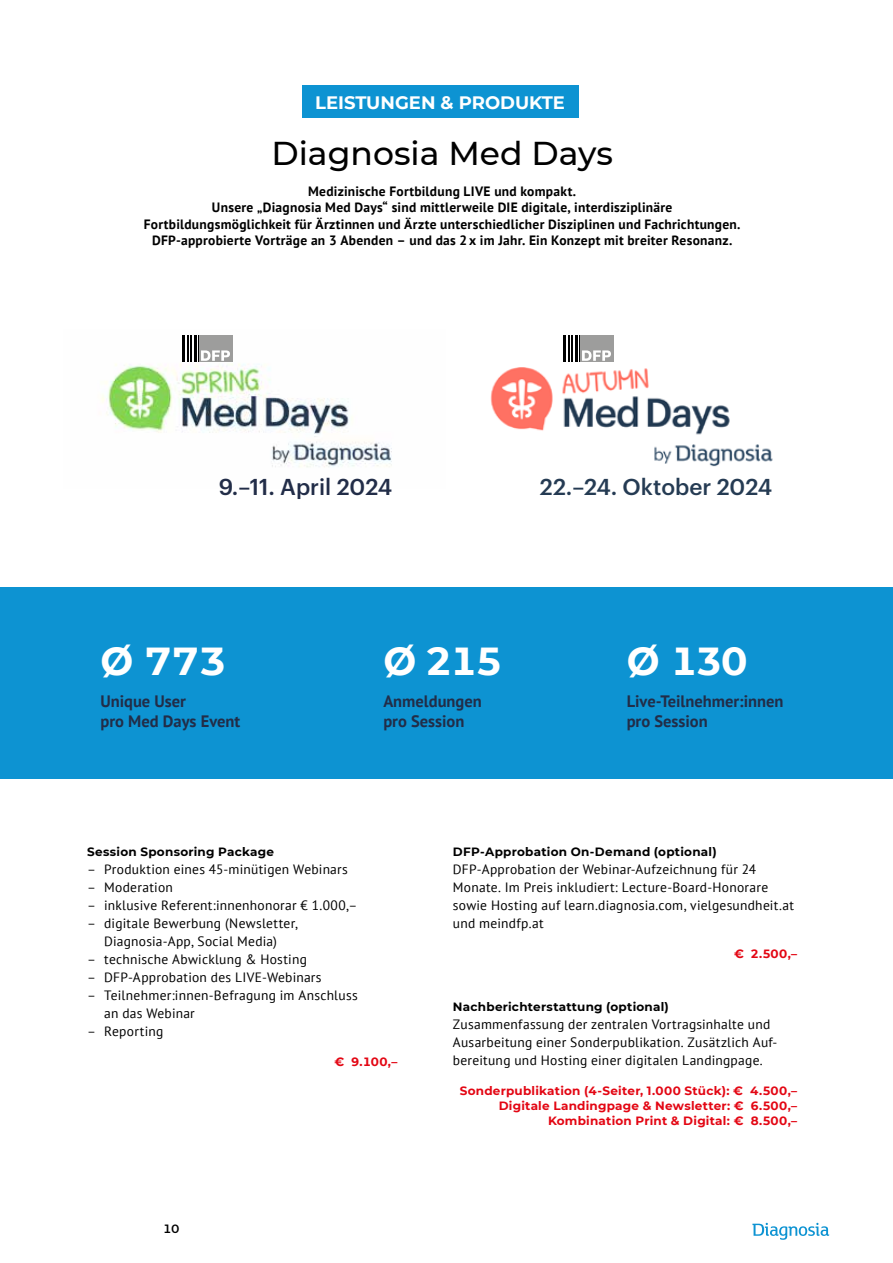
<style>
.page{position:relative;width:893px;height:1263px;background:#fff}
.page>*{position:absolute;margin:0;border:0;box-sizing:border-box;transform-origin:0 0}
.t1{font:700 39px "Montserrat";color:#fff}
.t2{font:500 33px "Montserrat";color:#000}
.t3{font:500 22.5px "Graphik";color:#253b53}
.t4{font:500 22.5px "Graphik";color:#222d48}
.t5{font:700 18px "Montserrat";color:#fff}
.t6{font:700 16.5px/19.8px "PT Sans";color:#222d48}
.t7{font:13.5px/18px "PT Sans";letter-spacing:.02em;color:#000}
.t8{font:700 13.5px/16.5px "PT Sans";letter-spacing:.02em;color:#000;text-align:center}
.t9{font:700 12px/15px "Montserrat";letter-spacing:.02em;color:#e30613;text-align:right}
.t10{font:700 12px "Montserrat";letter-spacing:.02em;color:#000}
.t11{font:600 12px "Montserrat";color:#000}
</style>
<div class="page">
<div style="left:302px;top:85px;width:276px;height:32px;background:#0d93d2"></div>
<img style="left:101px;top:335px;width:672px;height:132px">
<div style="left:0;top:587px;width:893px;height:191px;background:#0d93d2"></div>
<div style="left:198px;top:335px;width:34px;height:27px;background:#9d9d9c"></div>
<hr style="left:183px;top:335px;width:2px;height:27px;background:#000">
<hr style="left:187px;top:335px;width:2px;height:27px;background:#000">
<svg style="left:191px;top:335px;width:39px;height:27px"></svg>
<div style="left:579px;top:335px;width:34px;height:27px;background:#9d9d9c"></div>
<hr style="left:564px;top:335px;width:2px;height:27px;background:#000">
<hr style="left:568px;top:335px;width:2px;height:27px;background:#000">
<svg style="left:572px;top:335px;width:39px;height:27px"></svg>
<svg style="left:752px;top:1223px;width:77px;height:17px"></svg>
<h3 class="t5" style="left:315px;top:89px;width:251px">LEISTUNGEN &amp; PRODUKTE</h3>
<h2 class="t2" style="left:271px;top:130px;width:343px">Diagnosia Med Days</h2>
<p class="t8" style="left:144px;top:182px;width:598px">Medizinische Fortbildung LIVE und kompakt.<br>Unsere „Diagnosia Med Days“ sind mittlerweile DIE digitale, interdisziplinäre Fortbildungsmöglichkeit für Ärztinnen und Ärzte unterschiedlicher Disziplinen und Fachrichtungen.<br>DFP-approbierte Vorträge an 3 Abenden – und das 2 x im Jahr. Ein Konzept mit breiter Resonanz.</p>
<h3 class="t4" style="left:219px;top:470px;width:175px">9.–11. April 2024</h3>
<h3 class="t3" style="left:540px;top:470px;width:234px">22.–24. Oktober 2024</h3>
<h1 class="t1" style="left:100px;top:633px;width:127px">Ø 773</h1>
<p class="t6" style="left:100px;top:691px;width:141px">Unique User<br>pro Med Days Event</p>
<h1 class="t1" style="left:383px;top:633px;width:119px">Ø 215</h1>
<p class="t6" style="left:383px;top:691px;width:100px">Anmeldungen pro Session</p>
<h1 class="t1" style="left:627px;top:633px;width:122px">Ø 130</h1>
<p class="t6" style="left:627px;top:691px;width:158px">Live-Teilnehmer:innen pro Session</p>
<p class="t10" style="left:87px;top:843px;width:188px">Session Sponsoring Package</p>
<p class="t7" style="left:87px;top:860px;width:262px">– Produktion eines 45-minütigen Webinars</p>
<p class="t7" style="left:87px;top:878px;width:87px">– Moderation</p>
<p class="t7" style="left:87px;top:896px;width:272px">– inklusive Referent:innenhonorar € 1.000,–</p>
<p class="t7" style="left:87px;top:914px;width:212px;text-align:center">– digitale Bewerbung (Newsletter,<br>Diagnosia-App, Social Media)</p>
<p class="t7" style="left:87px;top:950px;width:221px">– technische Abwicklung &amp; Hosting</p>
<p class="t7" style="left:87px;top:968px;width:236px">– DFP-Approbation des LIVE-Webinars</p>
<p class="t7" style="left:104px;top:986px;width:255px;text-indent:-17px">– Teilnehmer:innen-Befragung im Anschluss an das Webinar</p>
<p class="t7" style="left:87px;top:1022px;width:78px">– Reporting</p>
<p class="t9" style="left:335px;top:1054px;width:64px">€ 9.100,–</p>
<p class="t11" style="left:163px;top:1220px;width:18px">10</p>
<p class="t10" style="left:453px;top:843px;width:265px">DFP-Approbation On-Demand (optional)</p>
<p class="t7" style="left:453px;top:860px;width:343px">DFP-Approbation der Webinar-Aufzeichnung für 24<br>Monate. Im Preis inkludiert: Lecture-Board-Honorare sowie Hosting auf learn.diagnosia.com, vielgesundheit.at und meindfp.at</p>
<p class="t9" style="left:734px;top:946px;width:65px">€ 2.500,–</p>
<p class="t10" style="left:453px;top:998px;width:218px">Nachberichterstattung (optional)</p>
<p class="t7" style="left:453px;top:1015px;width:326px">Zusammenfassung der zentralen Vortragsinhalte und<br>Ausarbeitung einer Sonderpublikation. Zusätzlich Auf&shy;bereitung und Hosting einer digitalen Landingpage.</p>
<p class="t9" style="left:460px;top:1082px;width:339px">Sonderpublikation (4-Seiter, 1.000 Stück): € 4.500,–<br>Digitale Landingpage &amp; Newsletter: € 6.500,–<br>Kombination Print &amp; Digital: € 8.500,–</p>
</div>
